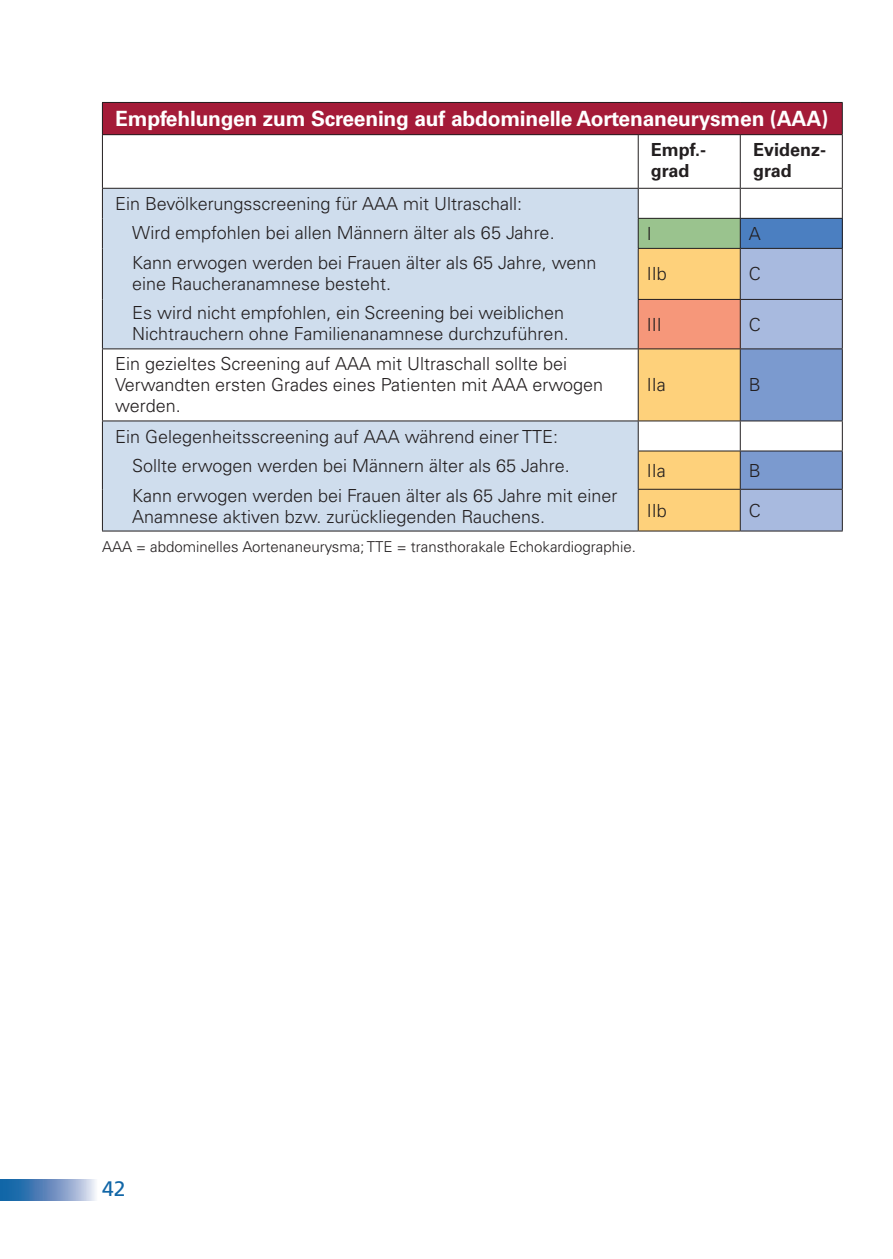
<style>
.page{position:relative;width:893px;height:1259px;background:#fff}
.page>*{position:absolute;margin:0;border:0;box-sizing:border-box;transform-origin:0 0}
.t1{font:700 21px "Univers LT Pro 65";letter-spacing:-.01em;color:#fff}
.t2{font:21px "Frutiger LT Pro";color:#1166a7}
.t3{font:300 18px/29.4px "Univers LT Pro 45";color:#231f20}
.t4{font:700 18px/21px "Univers LT Pro 65";color:#231f20}
.t5{font:300 15px "Univers LT Pro 45";color:#231f20}
</style>
<div class="page">
<svg style="left:0;top:1179px;width:96px;height:21px;background:#6993c2"></svg>
<div style="left:102px;top:102px;width:740px;height:33px;background:#a41b38"></div>
<svg style="left:103px;top:189px;width:535px;height:341px;fill:#cfdded"></svg>
<hr style="left:638px;top:135px;width:1px;height:53px;background:#231f20">
<hr style="left:740px;top:135px;width:1px;height:53px;background:#231f20">
<hr style="left:102px;top:102px;width:536px;height:1px;background:#231f20">
<hr style="left:102px;top:103px;width:1px;height:31px;background:#231f20">
<hr style="left:638px;top:102px;width:102px;height:1px;background:#231f20">
<hr style="left:740px;top:102px;width:103px;height:1px;background:#231f20">
<hr style="left:842px;top:103px;width:1px;height:31px;background:#231f20">
<hr style="left:102px;top:134px;width:536px;height:1px;background:#231f20">
<hr style="left:102px;top:135px;width:1px;height:53px;background:#231f20">
<hr style="left:638px;top:134px;width:102px;height:1px;background:#231f20">
<hr style="left:740px;top:134px;width:103px;height:1px;background:#231f20">
<hr style="left:842px;top:135px;width:1px;height:53px;background:#231f20">
<hr style="left:102px;top:188px;width:536px;height:1px;background:#231f20">
<svg style="left:102px;top:189px;width:1px;height:29px"></svg>
<hr style="left:102px;top:218px;width:1px;height:30px;background:#231f20">
<hr style="left:102px;top:248px;width:1px;height:51px;background:#231f20">
<hr style="left:102px;top:299px;width:1px;height:49px;background:#231f20">
<hr style="left:102px;top:348px;width:536px;height:1px;background:#231f20">
<hr style="left:102px;top:349px;width:1px;height:71px;background:#231f20">
<hr style="left:102px;top:420px;width:536px;height:1px;background:#231f20">
<hr style="left:102px;top:421px;width:1px;height:30px;background:#231f20">
<hr style="left:102px;top:451px;width:1px;height:38px;background:#231f20">
<hr style="left:102px;top:489px;width:1px;height:41px;background:#231f20">
<hr style="left:102px;top:530px;width:536px;height:1px;background:#231f20">
<hr style="left:638px;top:188px;width:102px;height:1px;background:#231f20">
<hr style="left:740px;top:188px;width:103px;height:1px;background:#231f20">
<svg style="left:638px;top:189px;width:205px;height:341px"></svg>
<hr style="left:638px;top:218px;width:102px;height:1px;background:#231f20">
<hr style="left:740px;top:218px;width:103px;height:1px;background:#231f20">
<hr style="left:638px;top:450px;width:102px;height:1px;background:#231f20">
<hr style="left:638px;top:451px;width:1px;height:38px;background:#231f20">
<hr style="left:638px;top:490px;width:1px;height:40px;background:#231f20">
<hr style="left:638px;top:530px;width:102px;height:1px;background:#231f20">
<hr style="left:740px;top:450px;width:103px;height:1px;background:#231f20">
<hr style="left:740px;top:451px;width:1px;height:38px;background:#231f20">
<hr style="left:842px;top:451px;width:1px;height:38px;background:#231f20">
<hr style="left:740px;top:489px;width:103px;height:1px;background:#231f20">
<hr style="left:740px;top:490px;width:1px;height:40px;background:#231f20">
<hr style="left:842px;top:490px;width:1px;height:40px;background:#231f20">
<hr style="left:740px;top:530px;width:103px;height:1px;background:#231f20">
<p class="t1" style="left:115px;top:106px;width:715px">Empfehlungen zum Screening auf abdominelle Aortenaneurysmen (AAA)</p>
<p class="t4" style="left:651px;top:139px;width:57px">Empf.- grad</p>
<p class="t4" style="left:753px;top:139px;width:75px">Evidenz&shy;grad</p>
<p class="t3" style="left:132px;top:189px;width:466px;text-indent:-17px">Ein Bevölkerungsscreening für AAA mit Ultraschall:<br>Wird empfohlen bei allen Männern älter als 65 Jahre.<br>Kann erwogen werden bei Frauen älter als 65 Jahre, wenn</p>
<p class="t3" style="left:132px;top:269px;width:433px">eine Raucheranamnese besteht.<br>Es wird nicht empfohlen, ein Screening bei weiblichen</p>
<p class="t3" style="left:132px;top:319px;width:438px">Nichtrauchern ohne Familienanamnese durchzuführen.</p>
<p class="t3" style="left:647px;top:219px;width:7px">I</p>
<p class="t3" style="left:749px;top:219px;width:14px">A</p>
<p class="t3" style="left:647px;top:259px;width:22px">IIb</p>
<p class="t3" style="left:749px;top:259px;width:14px">C</p>
<p class="t3" style="left:647px;top:309px;width:17px">III</p>
<p class="t3" style="left:749px;top:309px;width:14px">C</p>
<p class="t3" style="left:115px;top:353px;width:490px;line-height:21px">Ein gezieltes Screening auf AAA mit Ultraschall sollte bei<br>Verwandten ersten Grades eines Patienten mit AAA erwogen werden.</p>
<p class="t3" style="left:132px;top:421px;width:487px;text-indent:-17px">Ein Gelegenheitsscreening auf AAA während einer TTE:<br>Sollte erwogen werden bei Männern älter als 65 Jahre.<br>Kann erwogen werden bei Frauen älter als 65 Jahre mit einer</p>
<p class="t3" style="left:132px;top:501px;width:415px">Anamnese aktiven bzw. zurückliegenden Rauchens.</p>
<p class="t5" style="left:102px;top:538px;width:535px">AAA = abdominelles Aortenaneurysma; TTE = transthorakale Echokardiographie.</p>
<p class="t3" style="left:647px;top:370px;width:21px">IIa</p>
<p class="t3" style="left:749px;top:370px;width:14px">B</p>
<p class="t3" style="left:647px;top:455px;width:21px">IIa</p>
<p class="t3" style="left:749px;top:455px;width:14px">B</p>
<p class="t3" style="left:647px;top:495px;width:22px">IIb</p>
<p class="t3" style="left:749px;top:495px;width:14px">C</p>
<p class="t2" style="left:102px;top:1176px;width:25px">42</p>
</div>
